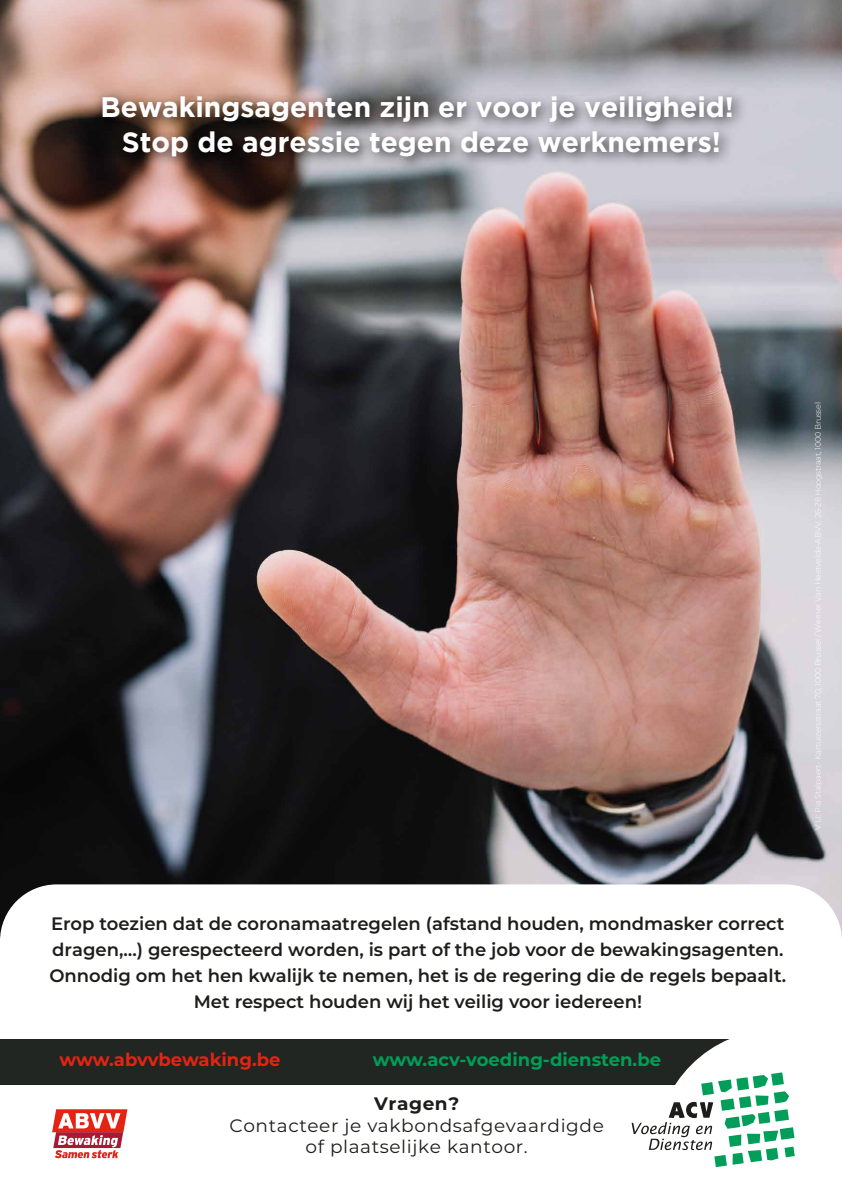
<style>
.page{position:relative;width:842px;height:1191px;background:#fff}
.page>*{position:absolute;margin:0;border:0;box-sizing:border-box;transform-origin:0 0}
.t1{font:700 28.1px/35px "Gotham";color:#fff;text-align:center}
.t2{font:600 18px/26px "Montserrat";color:#1d1d1b;text-align:center}
.t3{font:18px/21.6px "Montserrat";letter-spacing:.03em;color:#1d1d1b;text-align:center}
.t4{font:700 18px "Montserrat";color:#009e59}
.t5{font:700 18px "Montserrat";color:#e42313}
.t6{font:700 18px "Montserrat";letter-spacing:.03em;color:#1d1d1b}
</style>
<div class="page">
<img style="left:0;top:0;width:842px;height:933px">
<div style="left:0;top:884px;width:842px;height:207px;background:#fff;border-radius:57px"></div>
<div style="left:0;top:1039px;width:811px;height:58px;background:#222622"></div>
<div style="left:0;top:1085px;width:842px;height:106px;background:#fff"></div>
<svg style="left:632px;top:1039px;width:179px;height:128px"></svg>
<img style="left:86px;top:79px;width:677px;height:134px">
<svg style="left:52px;top:1109px;width:75px;height:49px"></svg>
<h1 class="t1" style="left:101px;top:89px;width:635px">Bewakingsagenten zijn er voor je veiligheid!<br>Stop de agressie tegen deze werknemers!</h1>
<p class="t2" style="left:49px;top:909px;width:738px">Erop toezien dat de coronamaatregelen (afstand houden, mondmasker correct dragen,…) gerespecteerd worden, is part of the job voor de bewakingsagenten.<br>Onnodig om het hen kwalijk te nemen, het is de regering die de regels bepaalt.<br>Met respect houden wij het veilig voor iedereen!</p>
<p class="t5" style="left:59px;top:1046px;width:223px">www.abvvbewaking.be</p>
<p class="t4" style="left:373px;top:1046px;width:290px">www.acv-voeding-diensten.be</p>
<p class="t6" style="left:374px;top:1090px;width:87px">Vragen?</p>
<p class="t3" style="left:229px;top:1113px;width:376px">Contacteer je vakbondsafgevaardigde of plaatselijke kantoor.</p>
</div>
